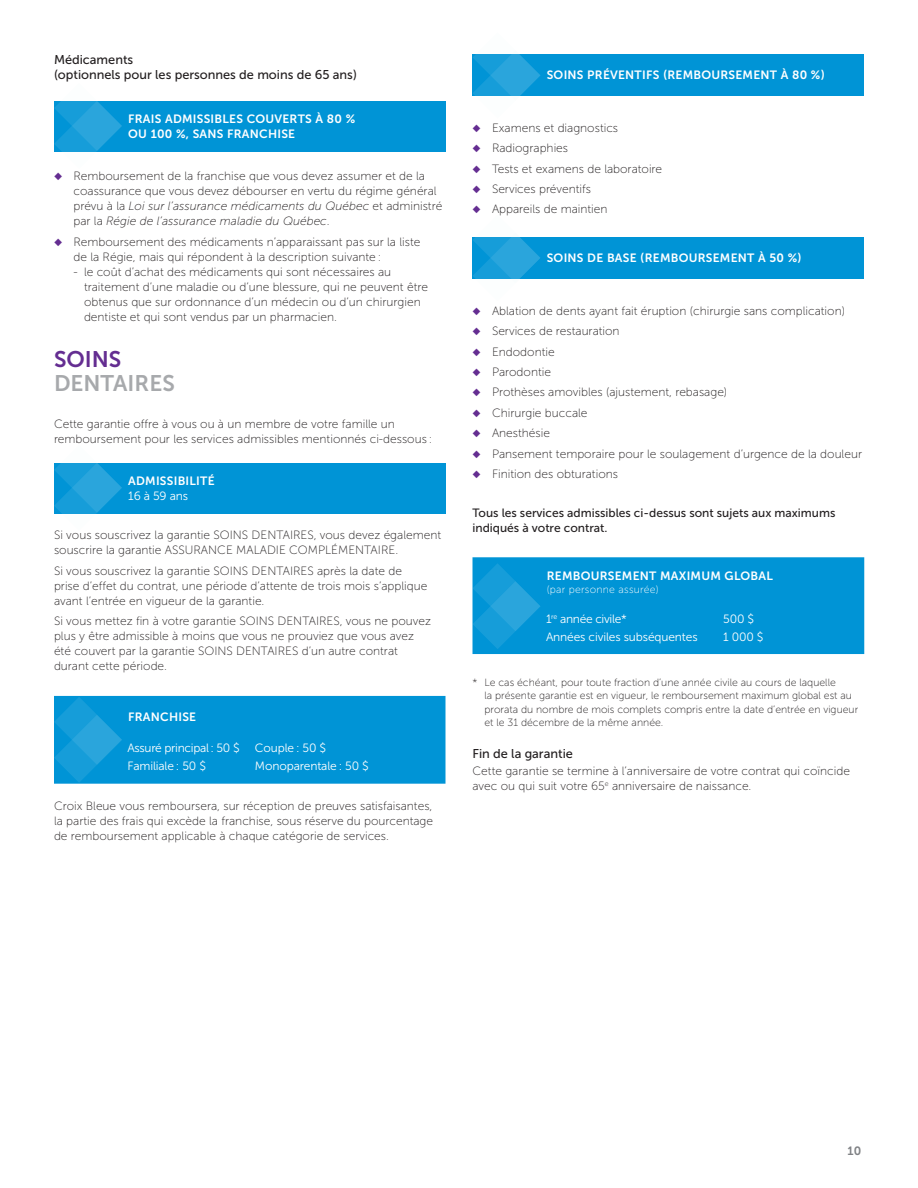
<style>
.page{position:relative;width:918px;height:1188px;background:#fff}
.page>*{position:absolute;margin:0;border:0;box-sizing:border-box;transform-origin:0 0}
.t1{font:22.5px "Museo Sans 700";color:#a7a9ac}
.t2{font:22.5px "Museo Sans 700";color:#642d91}
.t3{font:12.75px/15px "Museo Sans 500";color:#231f20}
.t4{font:12px/15px "Museo Sans 100";color:#231f20}
.t5{font:12px/15px "Museo Sans 700";letter-spacing:.02em;color:#fff}
.t6{font:12px/18px "Museo Sans 300";letter-spacing:-.01em;color:#fff}
.t7{font:12px/15px "Museo Sans 500";color:#231f20}
.t8{font:12px "Museo Sans 700";color:#808285}
.t9{font:10.5px/13.5px "Museo Sans 100";color:#231f20}
.t10{font:10.5px "Museo Sans 100";letter-spacing:.02em;color:#fff}
.s1{color:#642d91}
.s2{font-style:italic}
</style>
<div class="page">
<div style="left:54px;top:101px;width:392px;height:51px;background:#0094d6"></div>
<div style="left:54px;top:463px;width:392px;height:50px;background:#0094d6"></div>
<div style="left:472px;top:54px;width:392px;height:41px;background:#0094d6"></div>
<div style="left:472px;top:237px;width:392px;height:41px;background:#0094d6"></div>
<svg style="left:54px;top:101px;width:68px;height:51px"></svg>
<svg style="left:472px;top:54px;width:69px;height:42px"></svg>
<svg style="left:54px;top:463px;width:68px;height:51px"></svg>
<svg style="left:472px;top:237px;width:69px;height:42px"></svg>
<svg style="left:54px;top:696px;width:392px;height:88px;background:#0395d6"></svg>
<svg style="left:472px;top:557px;width:392px;height:97px;background:#0395d6"></svg>
<p class="t3" style="left:54px;top:52px;width:304px">Médicaments<br>(optionnels pour les personnes de moins de 65 ans)</p>
<p class="t5" style="left:128px;top:112px;width:228px">FRAIS ADMISSIBLES COUVERTS À 80 %<br>OU 100 %, SANS FRANCHISE</p>
<p class="t4" style="left:74px;top:169px;width:370px;text-indent:-20px"><span class="s1">◆</span> Remboursement de la franchise que vous devez assumer et de la coassurance que vous devez débourser en vertu du régime général prévu à la <span class="s2">Loi sur l’assurance médicaments du Québec</span> et administré par la <span class="s2">Régie de l’assurance maladie du Québec</span>.</p>
<p class="t4" style="left:74px;top:234px;width:348px;text-indent:-20px"><span class="s1">◆</span> Remboursement des médicaments n’apparaissant pas sur la liste de la Régie, mais qui répondent à la description suivante :</p>
<p class="t4" style="left:84px;top:264px;width:346px;text-indent:-10px">- le coût d’achat des médicaments qui sont nécessaires au traitement d’une maladie ou d’une blessure, qui ne peuvent être obtenus que sur ordonnance d’un médecin ou d’un chirurgien dentiste et qui sont vendus par un pharmacien.</p>
<h1 class="t2" style="left:54px;top:347px;width:69px">SOINS</h1>
<h1 class="t1" style="left:54px;top:371px;width:122px">DENTAIRES</h1>
<p class="t4" style="left:54px;top:416px;width:380px">Cette garantie offre à vous ou à un membre de votre famille un remboursement pour les services admissibles mentionnés ci-dessous :</p>
<p class="t5" style="left:128px;top:474px;width:88px">ADMISSIBILITÉ</p>
<p class="t6" style="left:128px;top:487px;width:61px">16 à 59 ans</p>
<p class="t4" style="left:54px;top:528px;width:389px">Si vous souscrivez la garantie SOINS DENTAIRES, vous devez également souscrire la garantie ASSURANCE MALADIE COMPLÉMENTAIRE.</p>
<p class="t4" style="left:54px;top:563px;width:375px">Si vous souscrivez la garantie SOINS DENTAIRES après la date de prise d’effet du contrat, une période d’attente de trois mois s’applique avant l’entrée en vigueur de la garantie.</p>
<p class="t4" style="left:54px;top:614px;width:379px">Si vous mettez fin à votre garantie SOINS DENTAIRES, vous ne pouvez plus y être admissible à moins que vous ne prouviez que vous avez été couvert par la garantie SOINS DENTAIRES d’un autre contrat durant cette période.</p>
<p class="t5" style="left:128px;top:709px;width:69px">FRANCHISE</p>
<p class="t6" style="left:128px;top:739px;width:114px">Assuré principal: 50 $<br>Familiale : 50 $</p>
<p class="t6" style="left:255px;top:739px;width:115px">Couple : 50 $<br>Monoparentale : 50 $</p>
<p class="t4" style="left:54px;top:798px;width:381px;text-align:justify">Croix Bleue vous remboursera, sur réception de preuves satisfaisantes, la partie des frais qui excède la franchise, sous réserve du pourcentage de remboursement applicable à chaque catégorie de services.</p>
<p class="t5" style="left:547px;top:67px;width:280px">SOINS PRÉVENTIFS (REMBOURSEMENT À 80 %)</p>
<p class="t4" style="left:472px;top:120px;width:147px"><span class="s1">◆</span> Examens et diagnostics</p>
<p class="t4" style="left:472px;top:141px;width:97px"><span class="s1">◆</span> Radiographies</p>
<p class="t4" style="left:472px;top:161px;width:191px"><span class="s1">◆</span> Tests et examens de laboratoire</p>
<p class="t4" style="left:472px;top:182px;width:120px"><span class="s1">◆</span> Services préventifs</p>
<p class="t4" style="left:472px;top:202px;width:137px"><span class="s1">◆</span> Appareils de maintien</p>
<p class="t5" style="left:547px;top:250px;width:256px">SOINS DE BASE (REMBOURSEMENT À 50 %)</p>
<p class="t4" style="left:472px;top:303px;width:374px"><span class="s1">◆</span> Ablation de dents ayant fait éruption (chirurgie sans complication)</p>
<p class="t4" style="left:472px;top:324px;width:149px"><span class="s1">◆</span> Services de restauration</p>
<p class="t4" style="left:472px;top:344px;width:84px"><span class="s1">◆</span> Endodontie</p>
<p class="t4" style="left:472px;top:365px;width:80px"><span class="s1">◆</span> Parodontie</p>
<p class="t4" style="left:472px;top:385px;width:256px"><span class="s1">◆</span> Prothèses amovibles (ajustement, rebasage)</p>
<p class="t4" style="left:472px;top:405px;width:117px"><span class="s1">◆</span> Chirurgie buccale</p>
<p class="t4" style="left:472px;top:426px;width:79px"><span class="s1">◆</span> Anesthésie</p>
<p class="t4" style="left:472px;top:446px;width:391px"><span class="s1">◆</span> Pansement temporaire pour le soulagement d’urgence de la douleur</p>
<p class="t4" style="left:472px;top:467px;width:147px"><span class="s1">◆</span> Finition des obturations</p>
<p class="t7" style="left:472px;top:505px;width:364px">Tous les services admissibles ci-dessus sont sujets aux maximums indiqués à votre contrat.</p>
<p class="t5" style="left:547px;top:568px;width:228px">REMBOURSEMENT MAXIMUM GLOBAL</p>
<p class="t10" style="left:547px;top:584px;width:113px">(par personne assurée)</p>
<p class="t6" style="left:546px;top:610px;width:153px">1<sup>re</sup> année civile*<br>Années civiles subséquentes</p>
<p class="t6" style="left:723px;top:610px;width:42px">500 $<br>1 000 $</p>
<p class="t9" style="left:485px;top:676px;width:375px;text-indent:-12px">* Le cas échéant, pour toute fraction d’une année civile au cours de laquelle<br>la présente garantie est en vigueur, le remboursement maximum global est au prorata du nombre de mois complets compris entre la date d’entrée en vigueur et le 31 décembre de la même année.</p>
<p class="t3" style="left:472px;top:746px;width:102px">Fin de la garantie</p>
<p class="t4" style="left:472px;top:763px;width:379px">Cette garantie se termine à l’anniversaire de votre contrat qui coïncide avec ou qui suit votre 65<sup>e</sup> anniversaire de naissance.</p>
<p class="t8" style="left:848px;top:1144px;width:15px">10</p>
</div>
